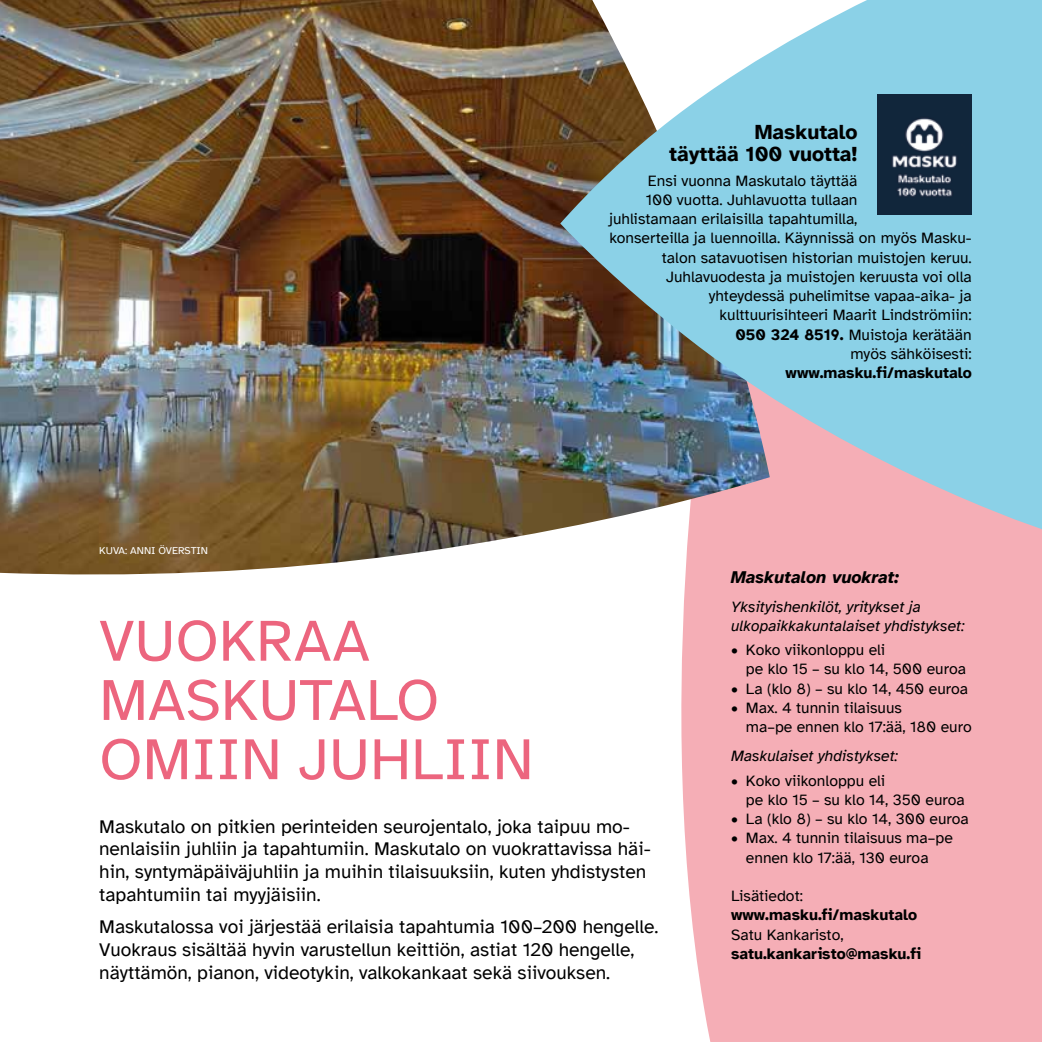
<style>
.page{position:relative;width:1042px;height:1042px;background:#fff}
.page>*{position:absolute;margin:0;border:0;box-sizing:border-box;transform-origin:0 0}
.t1{font:59.5px/59.1px "Atkinson Hyperlegible";color:#ec657e}
.t2{font:700 21px/22.8px "Atkinson Hyperlegible";color:#000;text-align:right}
.t3{font:19.25px/22.8px "Atkinson Hyperlegible";color:#000}
.t4{font:italic 700 17.5px "Atkinson Hyperlegible";color:#000}
.t5{font:15.75px/19.2px "Atkinson Hyperlegible";color:#000}
.t6{font:italic 15.75px/19.2px "Atkinson Hyperlegible";color:#000}
.t7{font:700 15.75px "Atkinson Hyperlegible";color:#000}
.t8{font:10.5px "Atkinson Hyperlegible";color:#fff}
.s1{font-weight:700}
</style>
<div class="page">
<div style="left:681px;top:537px;width:361px;height:505px;background:#f5aeb6"></div>
<img style="left:0;top:0;width:770px;height:577px">
<svg style="left:560px;top:0;width:482px;height:537px;background:#94b9c6"></svg>
<img style="left:877px;top:94px;width:95px;height:120px">
<p class="t8" style="left:99px;top:545px;width:110px">KUVA: ANNI ÖVERSTIN</p>
<h2 class="t2" style="left:669px;top:120px;width:190px">Maskutalo<br>täyttää 100 vuotta!</h2>
<p class="t5" style="left:648px;top:171px;width:211px">Ensi vuonna Maskutalo täyttää</p>
<p class="t5" style="left:646px;top:190px;width:213px">100 vuotta. Juhlavuotta tullaan</p>
<p class="t5" style="left:609px;top:209px;width:250px">juhlistamaan erilaisilla tapahtumilla,</p>
<p class="t5" style="left:609px;top:229px;width:364px">konserteilla ja luennoilla. Käynnissä on myös Masku-</p>
<p class="t5" style="left:662px;top:248px;width:311px">talon satavuotisen historian muistojen keruu.</p>
<p class="t5" style="left:666px;top:267px;width:307px">Juhlavuodesta ja muistojen keruusta voi olla</p>
<p class="t5" style="left:709px;top:286px;width:264px">yhteydessä puhelimitse vapaa-aika- ja</p>
<p class="t5" style="left:719px;top:306px;width:254px">kulttuurisihteeri Maarit Lindströmiin:</p>
<p class="t5" style="left:735px;top:325px;width:238px"><span class="s1">050 324 8519.</span> Muistoja kerätään</p>
<p class="t5" style="left:850px;top:344px;width:123px">myös sähköisesti:</p>
<p class="t7" style="left:785px;top:363px;width:188px">www.masku.fi/maskutalo</p>
<h1 class="t1" style="left:99px;top:612px;width:436px">VUOKRAA<br>MASKUTALO<br>OMIIN JUHLIIN</h1>
<p class="t3" style="left:99px;top:815px;width:553px">Maskutalo on pitkien perinteiden seurojentalo, joka taipuu mo&shy;nenlaisiin juhliin ja tapahtumiin. Maskutalo on vuokrattavissa häi&shy;hin, syntymäpäiväjuhliin ja muihin tilaisuuksiin, kuten yhdistysten tapahtumiin tai myyjäisiin.</p>
<p class="t3" style="left:99px;top:916px;width:560px">Maskutalossa voi järjestää erilaisia tapahtumia 100–200 hengelle.<br>Vuokraus sisältää hyvin varustellun keittiön, astiat 120 hengelle, näyttämön, pianon, videotykin, valkokankaat sekä siivouksen.</p>
<p class="t4" style="left:731px;top:566px;width:169px">Maskutalon vuokrat:</p>
<p class="t6" style="left:731px;top:597px;width:235px">Yksityishenkilöt, yritykset ja ulkopaikkakuntalaiset yhdistykset:</p>
<p class="t5" style="left:746px;top:640px;width:222px;text-indent:-15px">• Koko viikonloppu eli<br>pe klo 15 – su klo 14, 500 euroa</p>
<p class="t5" style="left:731px;top:679px;width:239px">• La (klo 8) – su klo 14, 450 euroa</p>
<p class="t5" style="left:746px;top:698px;width:227px;text-indent:-15px">• Max. 4 tunnin tilaisuus<br>ma–pe ennen klo 17:ää, 180 euro</p>
<p class="t6" style="left:731px;top:747px;width:169px">Maskulaiset yhdistykset:</p>
<p class="t5" style="left:746px;top:771px;width:220px;text-indent:-15px">• Koko viikonloppu eli<br>pe klo 15 – su klo 14, 350 euroa</p>
<p class="t5" style="left:731px;top:809px;width:239px">• La (klo 8) – su klo 14, 300 euroa</p>
<p class="t5" style="left:731px;top:829px;width:223px;text-align:center">• Max. 4 tunnin tilaisuus ma–pe ennen klo 17:ää, 130 euroa</p>
<p class="t5" style="left:731px;top:886px;width:73px">Lisätiedot:</p>
<p class="t7" style="left:731px;top:906px;width:188px">www.masku.fi/maskutalo</p>
<p class="t5" style="left:731px;top:925px;width:114px">Satu Kankaristo,</p>
<p class="t7" style="left:731px;top:944px;width:192px">satu.kankaristo@masku.fi</p>
</div>
